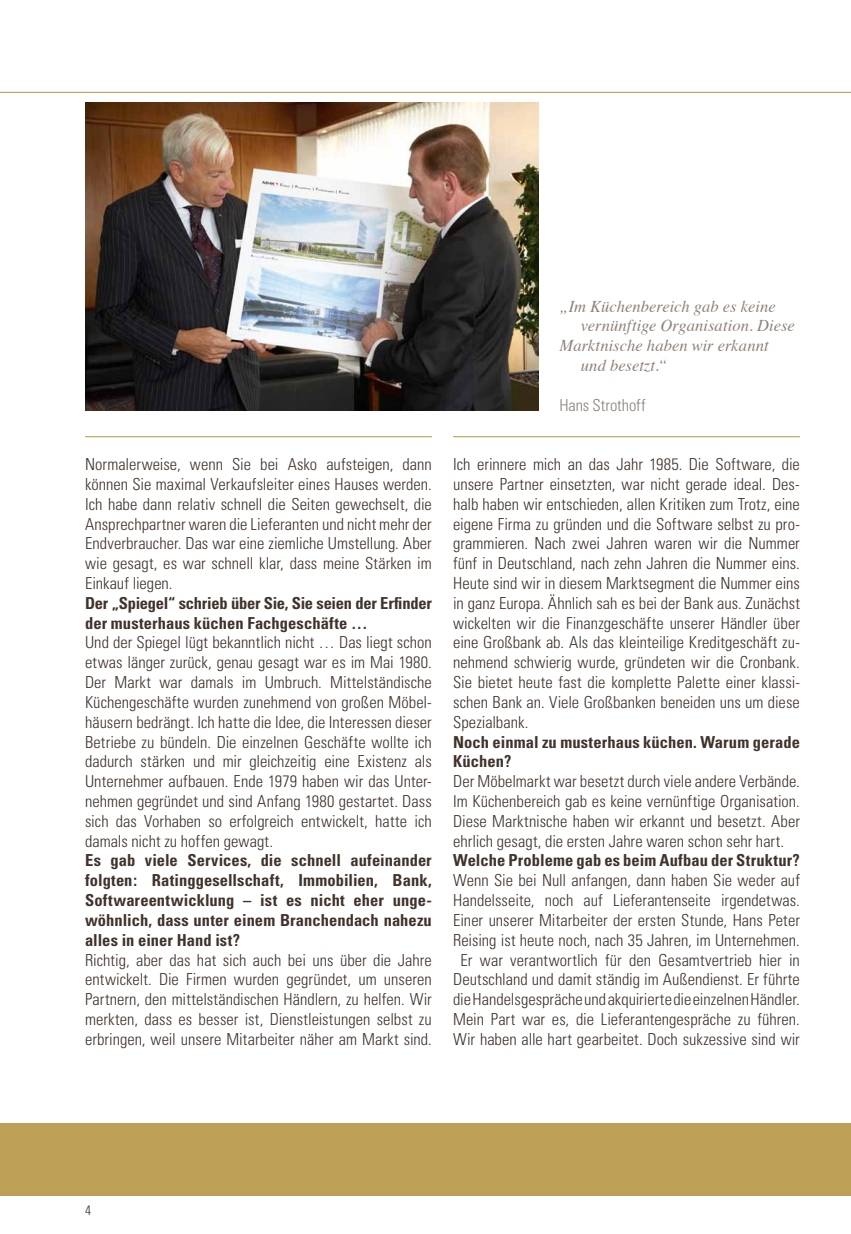
<style>
.page{position:relative;width:851px;height:1234px;background:#fff}
.page>*{position:absolute;margin:0;border:0;box-sizing:border-box;transform-origin:0 0}
.t1{font:300 condensed 16.5px/19.8px "Univers";color:#40332b;text-align:justify}
.t2{font:700 condensed 16.5px/19.8px "Univers";color:#40332b}
.t3{font:italic 16.5px "Times";color:#8f8177}
.t4{font:300 condensed 16.5px "Univers";color:#8f8177}
.t5{font:300 condensed 13.5px "Univers";color:#40332b}
</style>
<div class="page">
<hr style="left:85px;top:436px;width:347px;height:1px;background:#be9f56">
<hr style="left:453px;top:436px;width:346px;height:1px;background:#be9f56">
<div style="left:0;top:1123px;width:850px;height:72px;background:#be9f56"></div>
<hr style="left:0;top:92px;width:850px;height:1px;background:#be9f56">
<img style="left:85px;top:102px;width:453px;height:308px">
<p class="t1" style="left:85px;top:454px;width:348px">Normalerweise, wenn Sie bei Asko aufsteigen, dann können Sie maximal Verkaufsleiter eines Hauses werden.<br>Ich habe dann relativ schnell die Seiten gewechselt, die Ansprechpartner waren die Lieferanten und nicht mehr der Endverbraucher. Das war eine ziemliche Umstellung. Aber wie gesagt, es war schnell klar, dass meine Stärken im Einkauf liegen.</p>
<p class="t2" style="left:85px;top:593px;width:348px">Der „Spiegel“ schrieb über Sie, Sie seien der Erfinder der musterhaus küchen Fachgeschäfte …</p>
<p class="t1" style="left:85px;top:632px;width:348px">Und der Spiegel lügt bekanntlich nicht … Das liegt schon etwas länger zurück, genau gesagt war es im Mai 1980.<br>Der Markt war damals im Umbruch. Mittelständische Küchengeschäfte wurden zunehmend von großen Möbel&shy;häusern bedrängt. Ich hatte die Idee, die Interessen dieser Betriebe zu bündeln. Die einzelnen Geschäfte wollte ich dadurch stärken und mir gleichzeitig eine Existenz als Unternehmer aufbauen. Ende 1979 haben wir das Unter&shy;nehmen gegründet und sind Anfang 1980 gestartet. Dass sich das Vorhaben so erfolgreich entwickelt, hatte ich damals nicht zu hoffen gewagt.</p>
<p class="t2" style="left:85px;top:850px;width:348px;text-align:justify">Es gab viele Services, die schnell aufeinander folgten: Ratinggesellschaft, Immobilien, Bank, Softwareentwicklung – ist es nicht eher unge&shy;wöhnlich, dass unter einem Branchendach nahezu alles in einer Hand ist?</p>
<p class="t1" style="left:85px;top:949px;width:348px">Richtig, aber das hat sich auch bei uns über die Jahre entwickelt. Die Firmen wurden gegründet, um unseren Partnern, den mittelständischen Händlern, zu helfen. Wir merkten, dass es besser ist, Dienstleistungen selbst zu erbringen, weil unsere Mitarbeiter näher am Markt sind.</p>
<p class="t3" style="left:559px;top:292px;width:218px">„Im Küchenbereich gab es keine</p>
<p class="t3" style="left:580px;top:311px;width:215px">vernünftige Organisation. Diese</p>
<p class="t3" style="left:559px;top:331px;width:211px">Marktnische haben wir erkannt</p>
<p class="t3" style="left:580px;top:351px;width:88px">und besetzt.“</p>
<p class="t4" style="left:559px;top:395px;width:88px">Hans Strothoff</p>
<p class="t1" style="left:453px;top:454px;width:348px">Ich erinnere mich an das Jahr 1985. Die Software, die unsere Partner einsetzten, war nicht gerade ideal. Des&shy;halb haben wir entschieden, allen Kritiken zum Trotz, eine eigene Firma zu gründen und die Software selbst zu pro&shy;grammieren. Nach zwei Jahren waren wir die Nummer fünf in Deutschland, nach zehn Jahren die Nummer eins.<br>Heute sind wir in diesem Marktsegment die Nummer eins in ganz Europa. Ähnlich sah es bei der Bank aus. Zunächst wickelten wir die Finanzgeschäfte unserer Händler über eine Großbank ab. Als das kleinteilige Kreditgeschäft zu&shy;nehmend schwierig wurde, gründeten wir die Cronbank.<br>Sie bietet heute fast die komplette Palette einer klassi&shy;schen Bank an. Viele Großbanken beneiden uns um diese Spezialbank.</p>
<p class="t2" style="left:453px;top:731px;width:348px">Noch einmal zu musterhaus küchen. Warum gerade<br>Küchen?</p>
<p class="t1" style="left:453px;top:771px;width:348px">Der Möbelmarkt war besetzt durch viele andere Verbände.<br>Im Küchenbereich gab es keine vernünftige Organisation.<br>Diese Marktnische haben wir erkannt und besetzt. Aber ehrlich gesagt, die ersten Jahre waren schon sehr hart.</p>
<p class="t2" style="left:453px;top:850px;width:348px">Welche Probleme gab es beim Aufbau der Struktur?</p>
<p class="t1" style="left:453px;top:870px;width:348px;text-align:center">Wenn Sie bei Null anfangen, dann haben Sie weder auf Handelsseite, noch auf Lieferantenseite irgendetwas.<br>Einer unserer Mitarbeiter der ersten Stunde, Hans Peter Reising ist heute noch, nach 35 Jahren, im Unternehmen.<br>Er war verantwortlich für den Gesamtvertrieb hier in Deutschland und damit ständig im Außendienst. Er führte die Handelsgespräche und akquirierte die einzelnen Händler.<br>Mein Part war es, die Lieferantengespräche zu führen.<br>Wir haben alle hart gearbeitet. Doch sukzessive sind wir</p>
<p class="t5" style="left:85px;top:1201px;width:7px">4</p>
</div>
